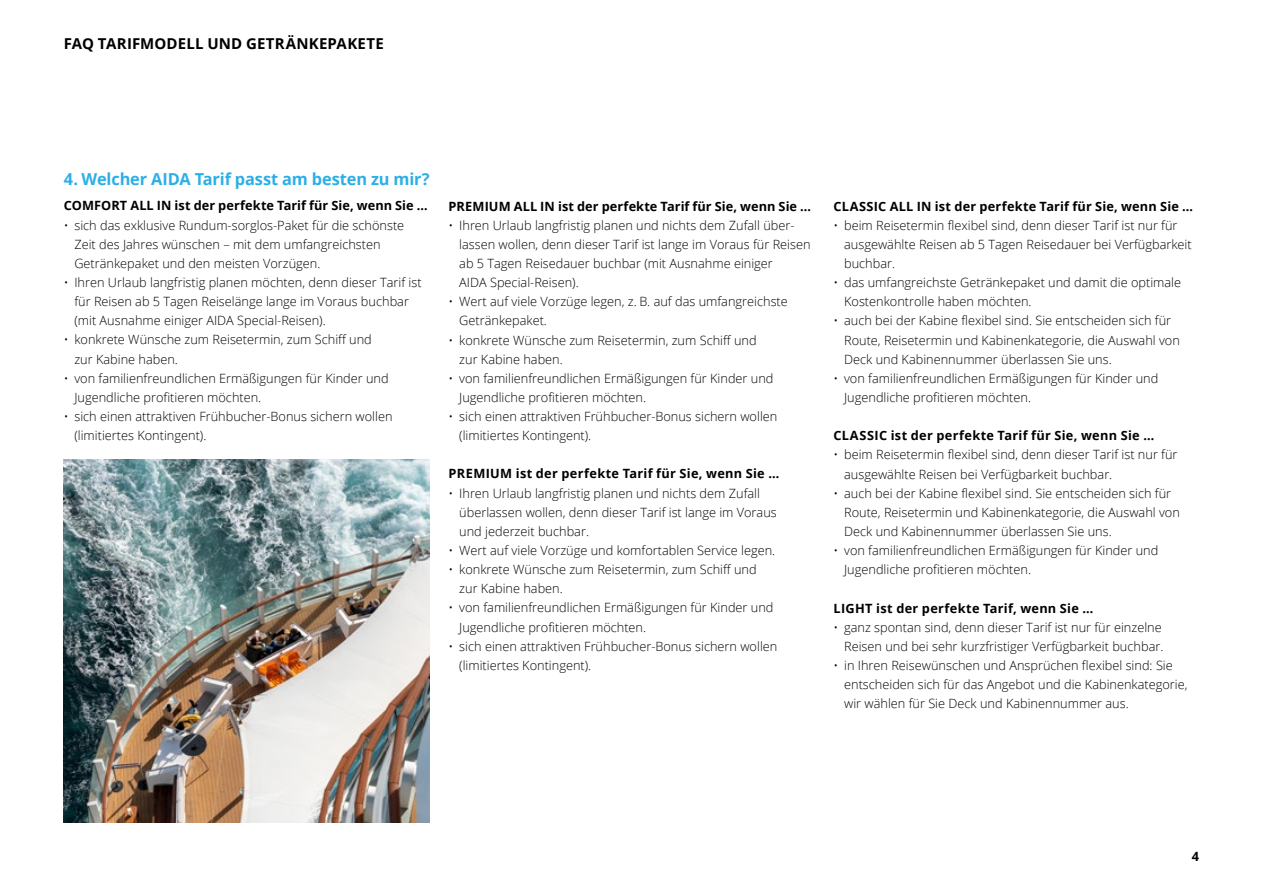
<style>
.page{position:relative;width:1263px;height:893px;background:#fff}
.page>*{position:absolute;margin:0;border:0;box-sizing:border-box;transform-origin:0 0}
.t1{font:700 16.5px "Open Sans";letter-spacing:-.01em;color:#2bafe6}
.t2{font:700 15px "Open Sans";letter-spacing:.01em;color:#000}
.t3{font:300 12.75px/19.2px "Open Sans";color:#000}
.t4{font:700 12.75px "Open Sans";letter-spacing:.02em;color:#000}
</style>
<div class="page">
<img style="left:64px;top:459px;width:365px;height:364px">
<p class="t2" style="left:64px;top:33px;width:321px">FAQ TARIFMODELL UND GETRÄNKEPAKETE</p>
<p class="t1" style="left:64px;top:167px;width:367px">4. Welcher AIDA Tarif passt am besten zu mir?</p>
<p class="t4" style="left:64px;top:197px;width:365px">COMFORT ALL IN ist der perfekte Tarif für Sie, wenn Sie …</p>
<p class="t3" style="left:74px;top:215px;width:331px;text-indent:-11px">• sich das exklusive Rundum-sorglos-Paket für die schönste<br>Zeit des Jahres wünschen – mit dem umfangreichsten<br>Getränkepaket und den meisten Vorzügen.</p>
<p class="t3" style="left:74px;top:272px;width:349px;text-indent:-11px">• Ihren Urlaub langfristig planen möchten, denn dieser Tarif ist für Reisen ab 5 Tagen Reiselänge lange im Voraus buchbar (mit Ausnahme einiger AIDA Special-Reisen).</p>
<p class="t3" style="left:74px;top:330px;width:299px;text-indent:-11px">• konkrete Wünsche zum Reisetermin, zum Schiff und zur Kabine haben.</p>
<p class="t3" style="left:74px;top:368px;width:316px;text-indent:-11px">• von familienfreundlichen Ermäßigungen für Kinder und<br>Jugendliche profitieren möchten.</p>
<p class="t3" style="left:74px;top:406px;width:320px;text-indent:-11px">• sich einen attraktiven Frühbucher-Bonus sichern wollen (limitiertes Kontingent).</p>
<p class="t4" style="left:449px;top:197px;width:364px">PREMIUM ALL IN ist der perfekte Tarif für Sie, wenn Sie …</p>
<p class="t3" style="left:459px;top:215px;width:353px;text-indent:-11px">• Ihren Urlaub langfristig planen und nichts dem Zufall über&shy;lassen wollen, denn dieser Tarif ist lange im Voraus für Reisen ab 5 Tagen Reisedauer buchbar (mit Ausnahme einiger<br>AIDA Special-Reisen).</p>
<p class="t3" style="left:459px;top:292px;width:330px;text-indent:-11px">• Wert auf viele Vorzüge legen, z. B. auf das umfangreichste<br>Getränkepaket.</p>
<p class="t3" style="left:459px;top:330px;width:299px;text-indent:-11px">• konkrete Wünsche zum Reisetermin, zum Schiff und zur Kabine haben.</p>
<p class="t3" style="left:459px;top:368px;width:316px;text-indent:-11px">• von familienfreundlichen Ermäßigungen für Kinder und<br>Jugendliche profitieren möchten.</p>
<p class="t3" style="left:459px;top:406px;width:320px;text-indent:-11px">• sich einen attraktiven Frühbucher-Bonus sichern wollen (limitiertes Kontingent).</p>
<p class="t4" style="left:449px;top:465px;width:332px">PREMIUM ist der perfekte Tarif für Sie, wenn Sie …</p>
<p class="t3" style="left:459px;top:483px;width:319px;text-indent:-11px">• Ihren Urlaub langfristig planen und nichts dem Zufall überlassen wollen, denn dieser Tarif ist lange im Voraus und jederzeit buchbar.</p>
<p class="t3" style="left:449px;top:540px;width:328px">• Wert auf viele Vorzüge und komfortablen Service legen.</p>
<p class="t3" style="left:459px;top:560px;width:299px;text-indent:-11px">• konkrete Wünsche zum Reisetermin, zum Schiff und zur Kabine haben.</p>
<p class="t3" style="left:459px;top:598px;width:316px;text-indent:-11px">• von familienfreundlichen Ermäßigungen für Kinder und<br>Jugendliche profitieren möchten.</p>
<p class="t3" style="left:459px;top:636px;width:320px;text-indent:-11px">• sich einen attraktiven Frühbucher-Bonus sichern wollen (limitiertes Kontingent).</p>
<p class="t4" style="left:833px;top:197px;width:361px">CLASSIC ALL IN ist der perfekte Tarif für Sie, wenn Sie …</p>
<p class="t3" style="left:844px;top:215px;width:349px;text-indent:-11px">• beim Reisetermin flexibel sind, denn dieser Tarif ist nur für ausgewählte Reisen ab 5 Tagen Reisedauer bei Verfügbarkeit buchbar.</p>
<p class="t3" style="left:844px;top:273px;width:339px;text-indent:-11px">• das umfangreichste Getränkepaket und damit die optimale<br>Kostenkontrolle haben möchten.</p>
<p class="t3" style="left:844px;top:311px;width:337px;text-indent:-11px">• auch bei der Kabine flexibel sind. Sie entscheiden sich für<br>Route, Reisetermin und Kabinenkategorie, die Auswahl von<br>Deck und Kabinennummer überlassen Sie uns.</p>
<p class="t3" style="left:844px;top:368px;width:316px;text-indent:-11px">• von familienfreundlichen Ermäßigungen für Kinder und<br>Jugendliche profitieren möchten.</p>
<p class="t4" style="left:833px;top:427px;width:322px">CLASSIC ist der perfekte Tarif für Sie, wenn Sie …</p>
<p class="t3" style="left:844px;top:445px;width:335px;text-indent:-11px">• beim Reisetermin flexibel sind, denn dieser Tarif ist nur für ausgewählte Reisen bei Verfügbarkeit buchbar.</p>
<p class="t3" style="left:844px;top:483px;width:337px;text-indent:-11px">• auch bei der Kabine flexibel sind. Sie entscheiden sich für<br>Route, Reisetermin und Kabinenkategorie, die Auswahl von<br>Deck und Kabinennummer überlassen Sie uns.</p>
<p class="t3" style="left:844px;top:541px;width:316px;text-indent:-11px">• von familienfreundlichen Ermäßigungen für Kinder und<br>Jugendliche profitieren möchten.</p>
<p class="t4" style="left:833px;top:599px;width:261px">LIGHT ist der perfekte Tarif, wenn Sie …</p>
<p class="t3" style="left:833px;top:617px;width:331px;text-align:right">• ganz spontan sind, denn dieser Tarif ist nur für einzelne<br>Reisen und bei sehr kurzfristiger Verfügbarkeit buchbar.</p>
<p class="t3" style="left:844px;top:655px;width:345px;text-indent:-11px">• in Ihren Reisewünschen und Ansprüchen flexibel sind: Sie entscheiden sich für das Angebot und die Kabinenkategorie, wir wählen für Sie Deck und Kabinennummer aus.</p>
<p class="t4" style="left:1192px;top:848px;width:9px">4</p>
</div>
